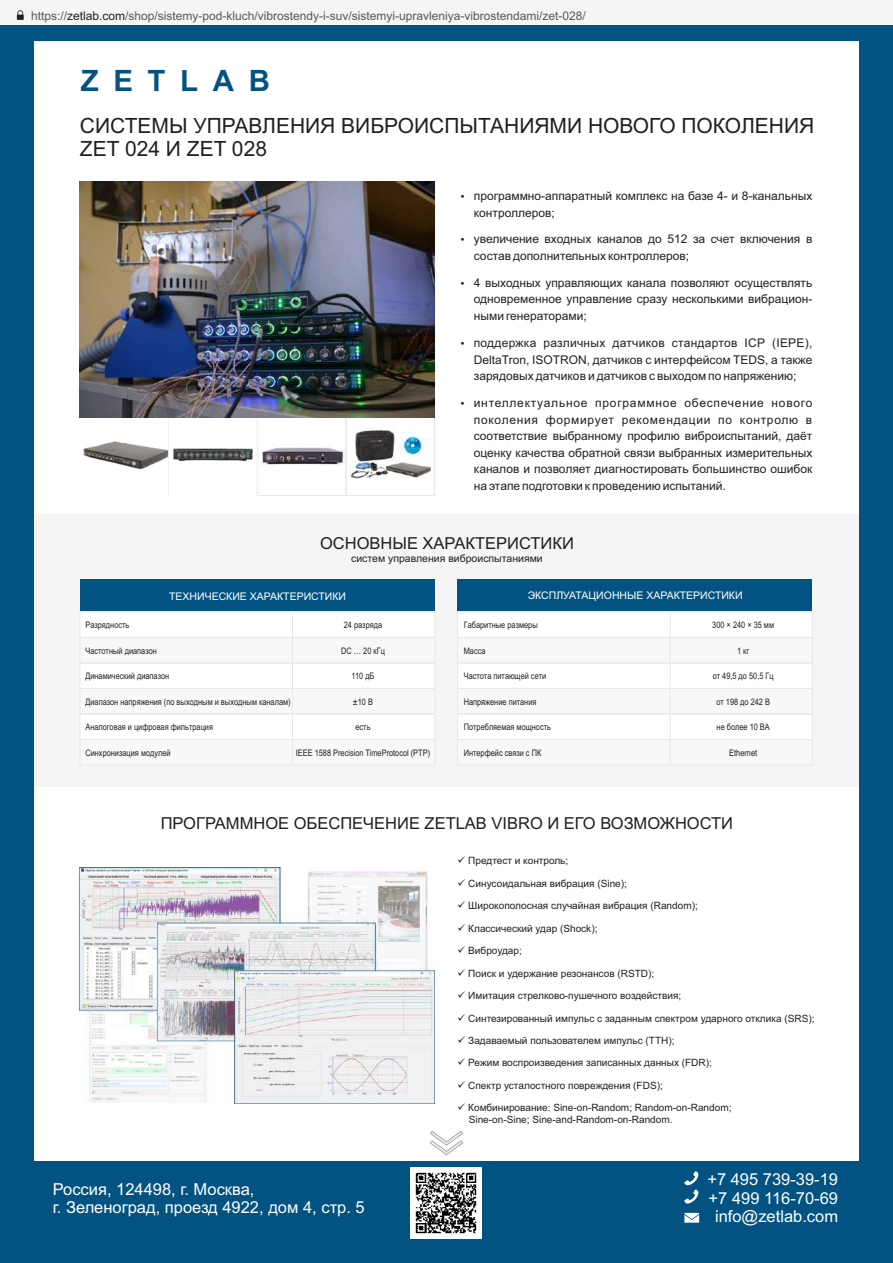
<style>
.page{position:relative;width:893px;height:1263px;background:#035382}
.page>*{position:absolute;margin:0;border:0;box-sizing:border-box;transform-origin:0 0}
.t1{font:700 29.4px "Arial";letter-spacing:.495em;color:#035382}
.t2{font:21px/23.4px "Arial";color:#231f20}
.t3{font:16.5px/18.5px "Arial";color:#fff}
.t4{font:16.5px "Arial";color:#231f20}
.t5{font:12px/16.6px "Arial";color:#231f20;text-align:justify}
.t6{font:12px "Arial";color:#57585a}
.t7{font:10.5px "Arial";color:#fff}
.t8{font:10.5px "Arial";color:#231f20}
.t9{font:10.05px/11.2px "Arial";color:#231f20}
.t10{font:9px "Arial Narrow";color:#231f20}
.s1{color:#231f20}
</style>
<div class="page">
<div style="left:34px;top:41px;width:825px;height:1120px;background:#fff"></div>
<img style="left:262px;top:447px;width:82px;height:18px">
<img style="left:349px;top:430px;width:82px;height:49px">
<div style="left:257px;top:410px;width:89px;height:86px;border:1px solid #e6e7e9"></div>
<div style="left:346px;top:410px;width:89px;height:86px;border:1px solid #e6e7e9"></div>
<img style="left:83px;top:418px;width:175px;height:78px">
<div style="left:34px;top:514px;width:825px;height:273px;background:#f5f5f6"></div>
<div style="left:80px;top:580px;width:355px;height:32px;background:#035382"></div>
<div style="left:458px;top:580px;width:354px;height:32px;background:#035382"></div>
<img style="left:80px;top:867px;width:355px;height:237px">
<div style="left:458px;top:612px;width:354px;height:153px;background:#fff"></div>
<div style="left:457px;top:637px;width:355px;height:26px;background:#f8f8f8;border:1px solid #e6e7e9"></div>
<div style="left:457px;top:612px;width:355px;height:26px;border:1px solid #e6e7e9"></div>
<div style="left:457px;top:688px;width:355px;height:26px;background:#f8f8f8;border:1px solid #e6e7e9"></div>
<div style="left:457px;top:663px;width:355px;height:26px;border:1px solid #e6e7e9"></div>
<div style="left:457px;top:739px;width:355px;height:26px;background:#f8f8f8"></div>
<div style="left:457px;top:714px;width:355px;height:26px;border:1px solid #e6e7e9"></div>
<hr style="left:670px;top:612px;width:1px;height:153px;background:#e6e7e9">
<div style="left:80px;top:612px;width:355px;height:153px;background:#fff"></div>
<div style="left:80px;top:637px;width:355px;height:26px;background:#f8f8f8;border:1px solid #e6e7e9"></div>
<div style="left:80px;top:612px;width:355px;height:26px;border:1px solid #e6e7e9"></div>
<div style="left:80px;top:688px;width:355px;height:26px;background:#f8f8f8;border:1px solid #e6e7e9"></div>
<div style="left:80px;top:663px;width:355px;height:26px;border:1px solid #e6e7e9"></div>
<div style="left:80px;top:739px;width:355px;height:26px;background:#f8f8f8"></div>
<div style="left:80px;top:714px;width:355px;height:26px;border:1px solid #e6e7e9"></div>
<hr style="left:292px;top:612px;width:1px;height:153px;background:#e6e7e9">
<svg style="left:684px;top:1171px;width:14px;height:32px"></svg>
<svg style="left:684px;top:1213px;width:15px;height:10px"></svg>
<div style="left:0;top:0;width:893px;height:25px;background:#f5f5f6"></div>
<svg style="left:17px;top:10px;width:7px;height:10px"></svg>
<img style="left:411px;top:1167px;width:71px;height:71px">
<svg style="left:430px;top:1131px;width:33px;height:24px"></svg>
<img style="left:80px;top:181px;width:355px;height:237px">
<p class="t6" style="left:31px;top:11px;width:556px">https://<span class="s1">zetlab.com</span>/shop/sistemy-pod-kluch/vibrostendy-i-suv/sistemyi-upravleniya-vibrostendami/zet-028/</p>
<h1 class="t1" style="left:81px;top:70px;width:191px">ZETLAB</h1>
<h2 class="t2" style="left:80px;top:116px;width:736px">СИСТЕМЫ УПРАВЛЕНИЯ ВИБРОИСПЫТАНИЯМИ НОВОГО ПОКОЛЕНИЯ<br>ZET 024 И ZET 028</h2>
<p class="t5" style="left:474px;top:189px;width:340px">программно-аппаратный комплекс на базе 4- и 8-канальных контроллеров;</p>
<p class="t5" style="left:474px;top:232px;width:340px">увеличение входных каналов до 512 за счет включения в состав дополнительных контроллеров;</p>
<p class="t5" style="left:474px;top:275px;width:340px">4 выходных управляющих канала позволяют осуществлять одновременное управление сразу несколькими вибрацион&shy;ными генераторами;</p>
<p class="t5" style="left:474px;top:335px;width:340px">поддержка различных датчиков стандартов ICP (IEPE), DeltaTron, ISOTRON, датчиков с интерфейсом TEDS, а также зарядовых датчиков и датчиков с выходом по напряжению;</p>
<p class="t5" style="left:474px;top:395px;width:340px">интеллектуальное программное обеспечение нового поколения формирует рекомендации по контролю в соответствие выбранному профилю виброиспытаний, даёт оценку качества обратной связи выбранных измерительных каналов и позволяет диагностировать большинство ошибок на этапе подготовки к проведению испытаний.</p>
<h3 class="t4" style="left:320px;top:537px;width:255px">ОСНОВНЫЕ ХАРАКТЕРИСТИКИ</h3>
<p class="t8" style="left:351px;top:554px;width:193px">систем управления виброиспытаниями</p>
<p class="t7" style="left:169px;top:592px;width:178px">ТЕХНИЧЕСКИЕ ХАРАКТЕРИСТИКИ</p>
<p class="t7" style="left:528px;top:591px;width:216px">ЭКСПЛУАТАЦИОННЫЕ ХАРАКТЕРИСТИКИ</p>
<p class="t10" style="left:344px;top:622px;width:40px">24 разряда</p>
<p class="t10" style="left:341px;top:647px;width:45px">DC … 20 кГц</p>
<p class="t10" style="left:351px;top:673px;width:24px">110 дБ</p>
<p class="t10" style="left:353px;top:698px;width:22px">±10 В</p>
<p class="t10" style="left:355px;top:724px;width:17px">есть</p>
<p class="t10" style="left:296px;top:749px;width:136px">IEEE 1588 Precision TimeProtocol (PTP)</p>
<p class="t10" style="left:85px;top:622px;width:45px">Разрядность</p>
<p class="t10" style="left:85px;top:647px;width:73px">Частотный диапазон</p>
<p class="t10" style="left:85px;top:673px;width:85px">Динамический диапазон</p>
<p class="t10" style="left:85px;top:698px;width:207px">Диапазон напряжения (по выходным и выходным каналам)</p>
<p class="t10" style="left:85px;top:724px;width:129px">Аналоговая и цифровая фильтрация</p>
<p class="t10" style="left:85px;top:749px;width:87px">Синхронизация модулей</p>
<p class="t10" style="left:464px;top:622px;width:76px">Габаритные размеры</p>
<p class="t10" style="left:464px;top:647px;width:23px">Масса</p>
<p class="t10" style="left:464px;top:673px;width:84px">Частота питающей сети</p>
<p class="t10" style="left:464px;top:698px;width:74px">Напряжение питания</p>
<p class="t10" style="left:464px;top:724px;width:89px">Потребляемая мощность</p>
<p class="t10" style="left:464px;top:749px;width:79px">Интерфейс связи с ПК</p>
<p class="t10" style="left:712px;top:622px;width:63px">300 × 240 × 35 мм</p>
<p class="t10" style="left:737px;top:647px;width:14px">1 кг</p>
<p class="t10" style="left:713px;top:673px;width:63px">от 49,5 до 50,5 Гц</p>
<p class="t10" style="left:716px;top:698px;width:55px">от 198 до 242 В</p>
<p class="t10" style="left:717px;top:724px;width:55px">не более 10 ВА</p>
<p class="t10" style="left:729px;top:749px;width:29px">Ethernet</p>
<h3 class="t4" style="left:161px;top:817px;width:574px">ПРОГРАММНОЕ ОБЕСПЕЧЕНИЕ ZETLAB VIBRO И ЕГО ВОЗМОЖНОСТИ</h3>
<p class="t9" style="left:468px;top:856px;width:102px">Предтест и контроль;</p>
<p class="t9" style="left:468px;top:878px;width:160px">Синусоидальная вибрация (Sine);</p>
<p class="t9" style="left:468px;top:901px;width:231px">Широкополосная случайная вибрация (Random);</p>
<p class="t9" style="left:468px;top:923px;width:131px">Классический удар (Shock);</p>
<p class="t9" style="left:468px;top:946px;width:55px">Виброудар;</p>
<p class="t9" style="left:468px;top:968px;width:188px">Поиск и удержание резонансов (RSTD);</p>
<p class="t9" style="left:468px;top:991px;width:215px">Имитация стрелково-пушечного воздействия;</p>
<p class="t9" style="left:468px;top:1013px;width:348px">Синтезированный импульс с заданным спектром ударного отклика (SRS);</p>
<p class="t9" style="left:468px;top:1036px;width:208px">Задаваемый пользователем импульс (TTH);</p>
<p class="t9" style="left:468px;top:1058px;width:245px">Режим воспроизведения записанных данных (FDR);</p>
<p class="t9" style="left:468px;top:1081px;width:196px">Спектр усталостного повреждения (FDS);</p>
<p class="t9" style="left:468px;top:1103px;width:265px">Комбинирование: Sine-on-Random; Random-on-Random;<br>Sine-on-Sine; Sine-and-Random-on-Random.</p>
<h3 class="t3" style="left:53px;top:1181px;width:313px">Россия, 124498, г. Москва,<br>г. Зеленоград, проезд 4922, дом 4, стр. 5</h3>
<h3 class="t3" style="left:707px;top:1172px;width:132px;text-align:center">+7 495 739-39-19 +7 499 116-70-69 info@zetlab.com</h3>
</div>
